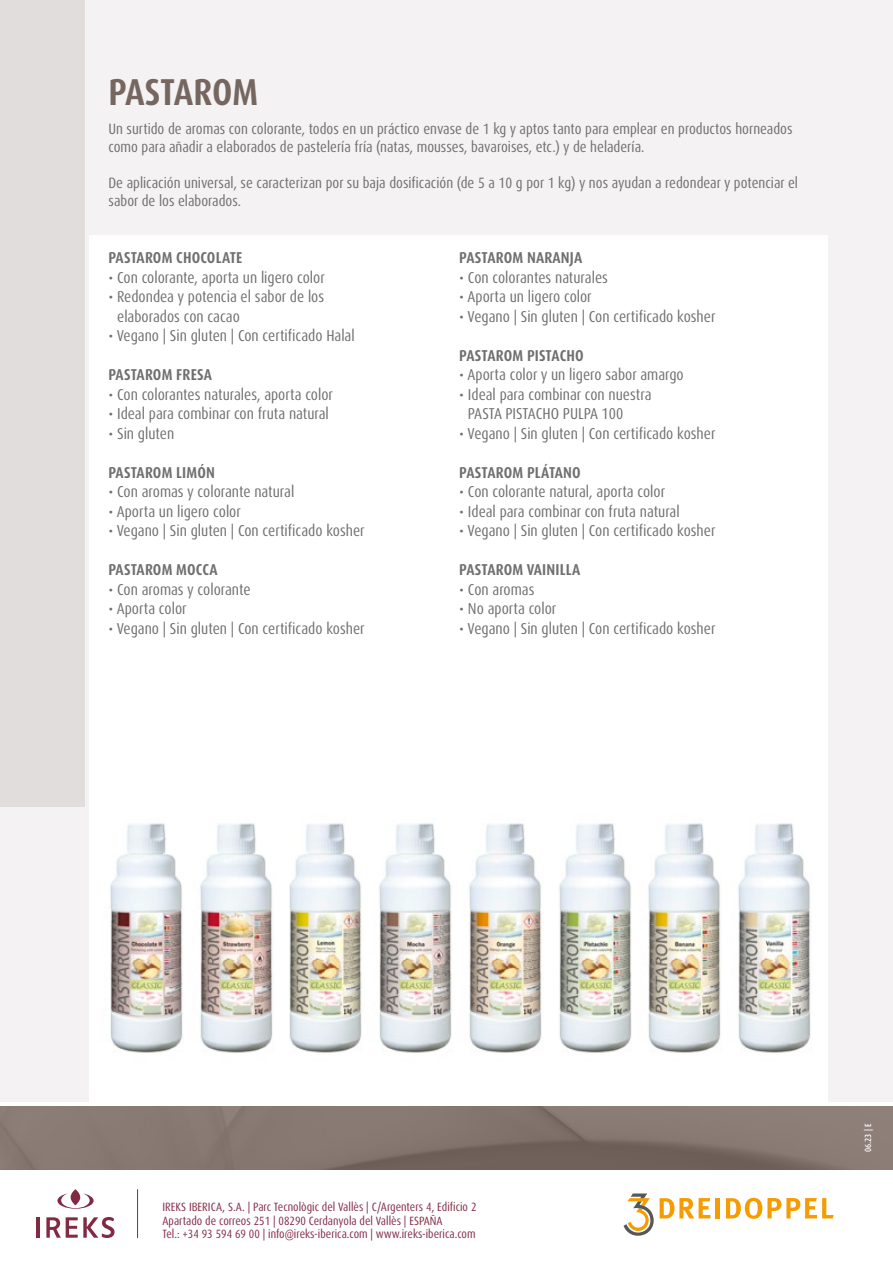
<style>
.page{position:relative;width:893px;height:1263px;background:#f4f2f3}
.page>*{position:absolute;margin:0;border:0;box-sizing:border-box;transform-origin:0 0}
.t1{font:700 condensed 37.5px "Dax Pro";letter-spacing:-.01em;color:#756660}
.t2{font:condensed 15.75px/19.5px "Dax Pro";color:#706f6f}
.t3{font:700 condensed 15.75px "Dax Pro";letter-spacing:.01em;color:#706f6f}
.t4{font:condensed 15px/18px "Dax Pro";color:#706f6f}
.t5{font:condensed 12px/13.5px "Dax Pro";color:#822a44}
.t6{font:500 condensed 9px "Dax Pro";color:#fff}
</style>
<div class="page">
<div style="left:0;top:0;width:85px;height:806px;background:#e1dddd"></div>
<div style="left:89px;top:235px;width:738px;height:879px;background:#fff"></div>
<img style="left:0;top:1106px;width:893px;height:65px">
<hr style="left:0;top:1102px;width:893px;height:4px;background:#fff">
<div style="left:0;top:1171px;width:893px;height:92px;background:#fff"></div>
<hr style="left:37px;top:1217px;width:3px;height:21px;background:#822a44">
<svg style="left:46px;top:1217px;width:69px;height:21px"></svg>
<svg style="left:57px;top:1189px;width:37px;height:20px"></svg>
<hr style="left:137px;top:1189px;width:1px;height:49px;background:#822a44">
<svg style="left:660px;top:1198px;width:50px;height:20px"></svg>
<div style="left:715px;top:1198px;width:5px;height:20px;background:#f59c00"></div>
<svg style="left:726px;top:1198px;width:108px;height:21px"></svg>
<svg style="left:623px;top:1193px;width:31px;height:43px"></svg>
<img style="left:110px;top:823px;width:74px;height:230px">
<img style="left:559px;top:823px;width:73px;height:230px">
<img style="left:289px;top:823px;width:74px;height:230px">
<img style="left:379px;top:823px;width:73px;height:230px">
<img style="left:648px;top:823px;width:74px;height:230px">
<img style="left:200px;top:823px;width:73px;height:230px">
<img style="left:469px;top:823px;width:73px;height:230px">
<img style="left:738px;top:823px;width:74px;height:230px">
<h1 class="t1" style="left:108px;top:68px;width:151px">PASTAROM</h1>
<p class="t4" style="left:108px;top:120px;width:686px">Un surtido de aromas con colorante, todos en un práctico envase de 1 kg y aptos tanto para emplear en productos horneados como para añadir a elaborados de pastelería fría (natas, mousses, bavaroises, etc.) y de heladería.</p>
<p class="t4" style="left:108px;top:174px;width:691px">De aplicación universal, se caracterizan por su baja dosificación (de 5 a 10 g por 1 kg) y nos ayudan a redondear y potenciar el sabor de los elaborados.</p>
<p class="t3" style="left:109px;top:248px;width:136px">PASTAROM CHOCOLATE</p>
<p class="t2" style="left:108px;top:268px;width:218px">• Con colorante, aporta un ligero color</p>
<p class="t2" style="left:117px;top:287px;width:209px;text-indent:-9px">• Redondea y potencia el sabor de los elaborados con cacao</p>
<p class="t2" style="left:108px;top:326px;width:248px">• Vegano | Sin gluten | Con certificado Halal</p>
<p class="t3" style="left:109px;top:365px;width:105px">PASTAROM FRESA</p>
<p class="t2" style="left:108px;top:385px;width:226px">• Con colorantes naturales, aporta color</p>
<p class="t2" style="left:108px;top:404px;width:222px">• Ideal para combinar con fruta natural</p>
<p class="t2" style="left:108px;top:424px;width:67px">• Sin gluten</p>
<p class="t3" style="left:109px;top:462px;width:108px">PASTAROM LIMÓN</p>
<p class="t2" style="left:108px;top:482px;width:187px">• Con aromas y colorante natural</p>
<p class="t2" style="left:108px;top:502px;width:134px">• Aporta un ligero color</p>
<p class="t2" style="left:108px;top:521px;width:258px">• Vegano | Sin gluten | Con certificado kosher</p>
<p class="t3" style="left:109px;top:560px;width:111px">PASTAROM MOCCA</p>
<p class="t2" style="left:108px;top:580px;width:144px">• Con aromas y colorante</p>
<p class="t2" style="left:108px;top:599px;width:80px">• Aporta color</p>
<p class="t2" style="left:108px;top:619px;width:258px">• Vegano | Sin gluten | Con certificado kosher</p>
<p class="t3" style="left:459px;top:248px;width:124px">PASTAROM NARANJA</p>
<p class="t2" style="left:459px;top:268px;width:150px">• Con colorantes naturales</p>
<p class="t2" style="left:459px;top:287px;width:134px">• Aporta un ligero color</p>
<p class="t2" style="left:459px;top:307px;width:258px">• Vegano | Sin gluten | Con certificado kosher</p>
<p class="t3" style="left:459px;top:345px;width:126px">PASTAROM PISTACHO</p>
<p class="t2" style="left:459px;top:365px;width:226px">• Aporta color y un ligero sabor amargo</p>
<p class="t2" style="left:468px;top:385px;width:185px;text-indent:-9px">• Ideal para combinar con nuestra<br>PASTA PISTACHO PULPA 100</p>
<p class="t2" style="left:459px;top:424px;width:258px">• Vegano | Sin gluten | Con certificado kosher</p>
<p class="t3" style="left:459px;top:462px;width:123px">PASTAROM PLÁTANO</p>
<p class="t2" style="left:459px;top:482px;width:208px">• Con colorante natural, aporta color</p>
<p class="t2" style="left:459px;top:502px;width:222px">• Ideal para combinar con fruta natural</p>
<p class="t2" style="left:459px;top:521px;width:258px">• Vegano | Sin gluten | Con certificado kosher</p>
<p class="t3" style="left:459px;top:560px;width:122px">PASTAROM VAINILLA</p>
<p class="t2" style="left:459px;top:580px;width:77px">• Con aromas</p>
<p class="t2" style="left:459px;top:599px;width:99px">• No aporta color</p>
<p class="t2" style="left:459px;top:619px;width:258px">• Vegano | Sin gluten | Con certificado kosher</p>
<p class="t5" style="left:162px;top:1200px;width:315px">IREKS IBERICA, S.A. | Parc Tecnològic del Vallès | C/Argenters 4, Edificio 2<br>Apartado de correos 251 | 08290 Cerdanyola del Vallès | ESPAÑA<br>Tel.: +34 93 594 69 00 | info@ireks-iberica.com | www.ireks-iberica.com</p>
<p class="t6" style="left:862px;top:1152px;width:30px;rotate:-90deg">06.23 | E</p>
</div>
